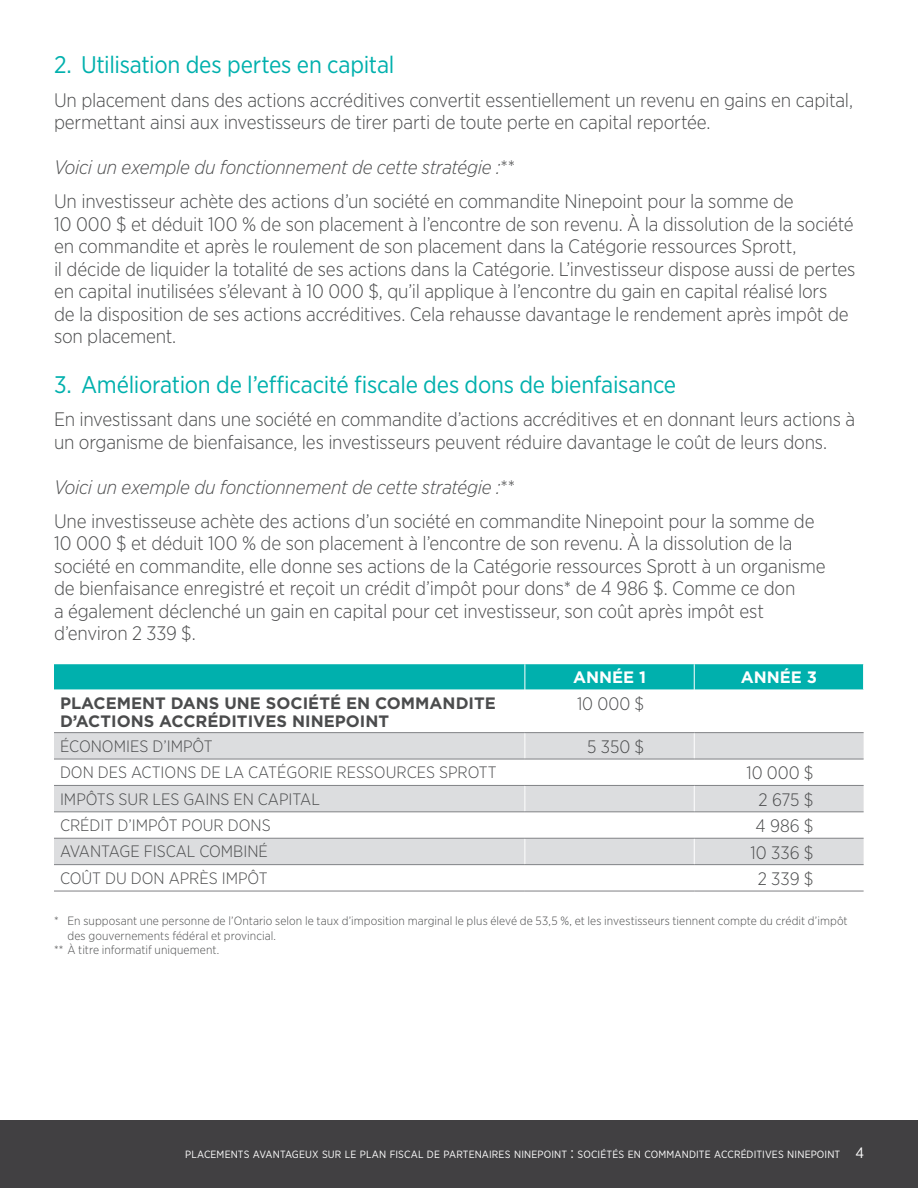
<style>
.page{position:relative;width:918px;height:1188px;background:#fff}
.page>*{position:absolute;margin:0;border:0;box-sizing:border-box;transform-origin:0 0}
.t1{font:24px "Gotham Narrow";letter-spacing:-.01em;color:#00b0ad}
.t2{font:300 19.5px/22.5px "Gotham Narrow";letter-spacing:-.01em;color:#4b4c4d}
.t3{font:italic 300 19.5px "Gotham Narrow";letter-spacing:-.015em;color:#4b4c4d}
.t4{font:300 18px "Gotham Narrow";color:#4b4c4d}
.t5{font:300 16.5px "Gotham Narrow";color:#4b4c4d}
.t6{font:700 16.5px/18px "Gotham";color:#4b4c4d}
.t7{font:700 16.5px "Gotham";color:#fff}
.t8{font:300 12px/14.4px "Gotham Narrow";letter-spacing:.005em;color:#4b4c4d}
.t9{font:10.5px "Gotham Narrow";letter-spacing:.01em;color:#fff}
.s1{font-style:normal}
.s2{font-size:15px}
</style>
<div class="page">
<div style="left:0;top:1120px;width:918px;height:68px;background:#414042"></div>
<svg style="left:54px;top:733px;width:810px;height:131px;fill:#dcdddf"></svg>
<div style="left:54px;top:664px;width:810px;height:25px;background:#00b0ad"></div>
<svg style="left:525px;top:733px;width:1px;height:158px"></svg>
<svg style="left:694px;top:733px;width:1px;height:158px"></svg>
<hr style="left:54px;top:732px;width:471px;height:1px;background:#808285">
<hr style="left:525px;top:732px;width:169px;height:1px;background:#808285">
<hr style="left:694px;top:732px;width:170px;height:1px;background:#808285">
<hr style="left:54px;top:759px;width:471px;height:1px;background:#808285">
<hr style="left:525px;top:759px;width:169px;height:1px;background:#808285">
<hr style="left:694px;top:759px;width:170px;height:1px;background:#808285">
<hr style="left:54px;top:785px;width:471px;height:1px;background:#808285">
<hr style="left:525px;top:785px;width:169px;height:1px;background:#808285">
<hr style="left:694px;top:785px;width:170px;height:1px;background:#808285">
<hr style="left:54px;top:811px;width:471px;height:1px;background:#808285">
<hr style="left:525px;top:811px;width:169px;height:1px;background:#808285">
<hr style="left:694px;top:811px;width:170px;height:1px;background:#808285">
<hr style="left:54px;top:838px;width:471px;height:1px;background:#808285">
<hr style="left:525px;top:838px;width:169px;height:1px;background:#808285">
<hr style="left:694px;top:838px;width:170px;height:1px;background:#808285">
<hr style="left:54px;top:864px;width:471px;height:1px;background:#808285">
<hr style="left:525px;top:864px;width:169px;height:1px;background:#808285">
<hr style="left:694px;top:864px;width:170px;height:1px;background:#808285">
<hr style="left:54px;top:891px;width:471px;height:1px;background:#808083">
<hr style="left:525px;top:891px;width:169px;height:1px;background:#808083">
<hr style="left:694px;top:891px;width:170px;height:1px;background:#808083">
<p class="t1" style="left:54px;top:50px;width:342px">2. Utilisation des pertes en capital</p>
<p class="t2" style="left:54px;top:88px;width:801px">Un placement dans des actions accréditives convertit essentiellement un revenu en gains en capital, permettant ainsi aux investisseurs de tirer parti de toute perte en capital reportée.</p>
<p class="t3" style="left:54px;top:156px;width:463px">Voici un exemple du fonctionnement de cette stratégie :<span class="s1">**</span></p>
<p class="t2" style="left:54px;top:190px;width:803px">Un investisseur achète des actions d’un société en commandite Ninepoint pour la somme de<br>10 000 $ et déduit 100 % de son placement à l’encontre de son revenu. À la dissolution de la société en commandite et après le roulement de son placement dans la Catégorie ressources Sprott,<br>il décide de liquider la totalité de ses actions dans la Catégorie. L’investisseur dispose aussi de pertes en capital inutilisées s’élevant à 10 000 $, qu’il applique à l’encontre du gain en capital réalisé lors<br>de la disposition de ses actions accréditives. Cela rehausse davantage le rendement après impôt de son placement.</p>
<p class="t1" style="left:54px;top:369px;width:624px">3. Amélioration de l’efficacité fiscale des dons de bienfaisance</p>
<p class="t2" style="left:54px;top:408px;width:803px">En investissant dans une société en commandite d’actions accréditives et en donnant leurs actions à un organisme de bienfaisance, les investisseurs peuvent réduire davantage le coût de leurs dons.</p>
<p class="t3" style="left:54px;top:475px;width:463px">Voici un exemple du fonctionnement de cette stratégie :<span class="s1">**</span></p>
<p class="t2" style="left:54px;top:509px;width:773px">Une investisseuse achète des actions d’un société en commandite Ninepoint pour la somme de 10 000 $ et déduit 100 % de son placement à l’encontre de son revenu. À la dissolution de la société en commandite, elle donne ses actions de la Catégorie ressources Sprott à un organisme de bienfaisance enregistré et reçoit un crédit d’impôt pour dons* de 4 986 $. Comme ce don<br>a également déclenché un gain en capital pour cet investisseur, son coût après impôt est d’environ 2 339 $.</p>
<p class="t7" style="left:573px;top:667px;width:75px">ANNÉE 1</p>
<p class="t7" style="left:741px;top:667px;width:78px">ANNÉE 3</p>
<p class="t6" style="left:60px;top:694px;width:437px">PLACEMENT DANS UNE SOCIÉTÉ EN COMMANDITE<br>D’ACTIONS ACCRÉDITIVES NINEPOINT</p>
<p class="t4" style="left:577px;top:692px;width:69px">10 000 $</p>
<p class="t5" style="left:60px;top:736px;width:154px">ÉCONOMIES D’IMPÔT</p>
<p class="t4" style="left:587px;top:736px;width:59px">5 350 $</p>
<p class="t5" style="left:60px;top:762px;width:438px">DON DES ACTIONS DE LA CATÉGORIE RESSOURCES SPROTT</p>
<p class="t4" style="left:746px;top:762px;width:69px">10 000 $</p>
<p class="t5" style="left:60px;top:789px;width:261px">IMPÔTS SUR LES GAINS EN CAPITAL</p>
<p class="t4" style="left:759px;top:788px;width:57px">2 675 $</p>
<p class="t5" style="left:60px;top:815px;width:212px">CRÉDIT D’IMPÔT POUR DONS</p>
<p class="t4" style="left:756px;top:815px;width:60px">4 986 $</p>
<p class="t5" style="left:60px;top:842px;width:209px">AVANTAGE FISCAL COMBINÉ</p>
<p class="t4" style="left:751px;top:841px;width:65px">10 336 $</p>
<p class="t5" style="left:60px;top:868px;width:209px">COÛT DU DON APRÈS IMPÔT</p>
<p class="t4" style="left:758px;top:868px;width:57px">2 339 $</p>
<p class="t8" style="left:68px;top:913px;width:782px;text-indent:-14px">* En supposant une personne de l’Ontario selon le taux d’imposition marginal le plus élevé de 53,5 %, et les investisseurs tiennent compte du crédit d’impôt des gouvernements fédéral et provincial.</p>
<p class="t8" style="left:54px;top:942px;width:167px">** À titre informatif uniquement.</p>
<p class="t9" style="left:185px;top:1148px;width:680px">PLACEMENTS AVANTAGEUX SUR LE PLAN FISCAL DE PARTENAIRES NINEPOINT <span class="s2">:</span> SOCIÉTÉS EN COMMANDITE ACCRÉDITIVES NINEPOINT <span class="s2">4</span></p>
</div>
